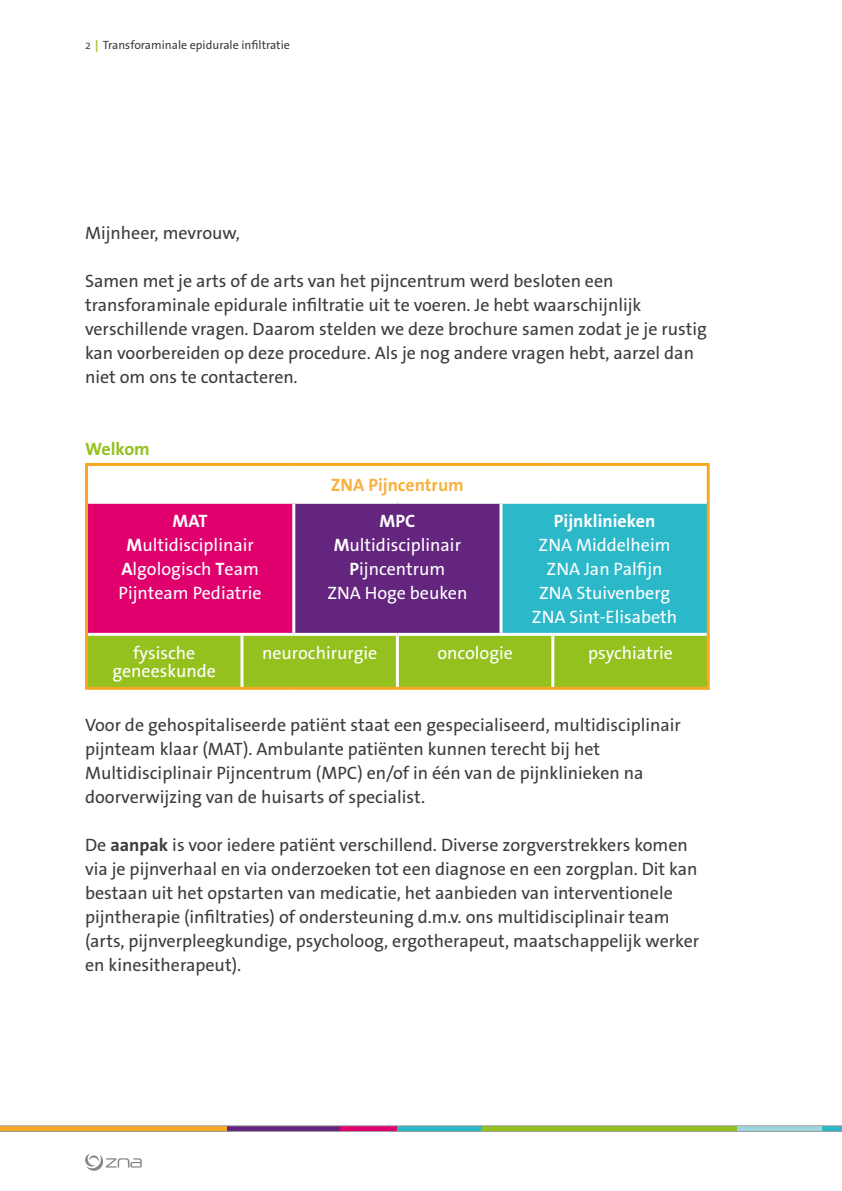
<style>
.page{position:relative;width:842px;height:1191px;background:#fff}
.page>*{position:absolute;margin:0;border:0;box-sizing:border-box;transform-origin:0 0}
.t1{font:18px/24px "The Sans Os F";color:#3c3c3b}
.t2{font:18px/24px "The Sans Os F";color:#fff;text-align:center}
.t3{font:700 18px "The Sans Os F";color:#f9b13f}
.t4{font:700 18px "The Sans Os F";color:#fff}
.t5{font:700 18px "The Sans Os F";color:#95c11f}
.t6{font:12px "The Sans Os F";color:#3c3c3b}
.s1{font-weight:300}
.s2{font-weight:700;color:#a2c73a}
.s3{font-weight:700}
</style>
<div class="page">
<svg style="left:0;top:1125px;width:842px;height:6px;background:#a49e6d"></svg>
<svg style="left:85px;top:1153px;width:57px;height:18px"></svg>
<div style="left:87px;top:502px;width:207px;height:132px;background:#df006e"></div>
<div style="left:294px;top:502px;width:207px;height:132px;background:#64257e"></div>
<div style="left:501px;top:502px;width:207px;height:132px;background:#2bb8c9"></div>
<div style="left:88px;top:636px;width:619px;height:51px;background:#95c11f"></div>
<hr style="left:85px;top:463px;width:157px;height:3px;background:#f7a823">
<hr style="left:85px;top:466px;width:3px;height:36px;background:#f7a823">
<hr style="left:242px;top:463px;width:52px;height:3px;background:#f7a823">
<hr style="left:294px;top:463px;width:103px;height:3px;background:#f7a823">
<hr style="left:397px;top:463px;width:104px;height:3px;background:#f7a823">
<hr style="left:501px;top:463px;width:52px;height:3px;background:#f7a823">
<hr style="left:553px;top:463px;width:157px;height:3px;background:#f7a823">
<hr style="left:707px;top:466px;width:3px;height:36px;background:#f7a823">
<hr style="left:85px;top:502px;width:3px;height:132px;background:#f7a823">
<hr style="left:707px;top:502px;width:3px;height:132px;background:#f7a823">
<hr style="left:85px;top:634px;width:3px;height:53px;background:#f7a823">
<hr style="left:707px;top:634px;width:3px;height:53px;background:#f7a823">
<hr style="left:85px;top:687px;width:157px;height:3px;background:#f7a823">
<hr style="left:242px;top:687px;width:52px;height:3px;background:#f7a823">
<hr style="left:294px;top:687px;width:103px;height:3px;background:#f7a823">
<hr style="left:397px;top:687px;width:104px;height:3px;background:#f7a823">
<hr style="left:501px;top:687px;width:52px;height:3px;background:#f7a823">
<hr style="left:553px;top:687px;width:157px;height:3px;background:#f7a823">
<hr style="left:88px;top:501px;width:154px;height:3px;background:#fff">
<hr style="left:242px;top:501px;width:52px;height:3px;background:#fff">
<hr style="left:294px;top:501px;width:103px;height:3px;background:#fff">
<hr style="left:292px;top:504px;width:3px;height:129px;background:#fff">
<hr style="left:397px;top:501px;width:104px;height:3px;background:#fff">
<hr style="left:501px;top:501px;width:52px;height:3px;background:#fff">
<hr style="left:499px;top:504px;width:3px;height:129px;background:#fff">
<hr style="left:553px;top:501px;width:154px;height:3px;background:#fff">
<hr style="left:88px;top:633px;width:154px;height:3px;background:#fff">
<hr style="left:242px;top:633px;width:52px;height:3px;background:#fff">
<hr style="left:240px;top:636px;width:3px;height:51px;background:#fff">
<hr style="left:294px;top:633px;width:103px;height:3px;background:#fff">
<hr style="left:397px;top:633px;width:104px;height:3px;background:#fff">
<hr style="left:396px;top:636px;width:3px;height:51px;background:#fff">
<hr style="left:501px;top:633px;width:52px;height:3px;background:#fff">
<hr style="left:553px;top:633px;width:154px;height:3px;background:#fff">
<hr style="left:551px;top:636px;width:3px;height:51px;background:#fff">
<p class="t6" style="left:85px;top:37px;width:206px"><span class="s1">2</span><span class="s2">↕</span>Transforaminale epidurale infiltratie</p>
<p class="t1" style="left:85px;top:221px;width:156px">Mijnheer, mevrouw,</p>
<p class="t1" style="left:85px;top:269px;width:623px">Samen met je arts of de arts van het pijncentrum werd besloten een transforaminale epidurale infiltratie uit te voeren. Je hebt waarschijnlijk verschillende vragen. Daarom stelden we deze brochure samen zodat je je rustig kan voorbereiden op deze procedure. Als je nog andere vragen hebt, aarzel dan niet om ons te contacteren.</p>
<p class="t5" style="left:85px;top:437px;width:66px">Welkom</p>
<p class="t3" style="left:331px;top:473px;width:134px">ZNA Pijncentrum</p>
<p class="t2" style="left:119px;top:509px;width:145px"><span class="s3">MAT<br>M</span>ultidisciplinair<br><span class="s3">A</span>lgologisch <span class="s3">T</span>eam<br>Pijnteam Pediatrie</p>
<p class="t2" style="left:327px;top:509px;width:142px"><span class="s3">MPC<br>M</span>ultidisciplinair<br><span class="s3">P</span>ijncentrum<br>ZNA Hoge beuken</p>
<p class="t4" style="left:554px;top:509px;width:103px">Pijnklinieken</p>
<p class="t2" style="left:532px;top:533px;width:147px">ZNA Middelheim<br>ZNA Jan Palfijn<br>ZNA Stuivenberg<br>ZNA Sint-Elisabeth</p>
<p class="t2" style="left:112px;top:644px;width:105px;line-height:18px">fysische geneeskunde</p>
<p class="t2" style="left:262px;top:641px;width:117px">neurochirurgie</p>
<p class="t2" style="left:437px;top:641px;width:77px">oncologie</p>
<p class="t2" style="left:588px;top:641px;width:86px">psychiatrie</p>
<p class="t1" style="left:85px;top:713px;width:597px">Voor de gehospitaliseerde patiënt staat een gespecialiseerd, multidisciplinair pijnteam klaar (MAT). Ambulante patiënten kunnen terecht bij het Multidisciplinair Pijncentrum (MPC) en/of in één van de pijnklinieken na doorverwijzing van de huisarts of specialist.</p>
<p class="t1" style="left:85px;top:833px;width:616px">De <span class="s3">aanpak</span> is voor iedere patiënt verschillend. Diverse zorgverstrekkers komen via je pijnverhaal en via onderzoeken tot een diagnose en een zorgplan. Dit kan bestaan uit het opstarten van medicatie, het aanbieden van interventionele pijntherapie (infiltraties) of ondersteuning d.m.v. ons multidisciplinair team (arts, pijnverpleegkundige, psycholoog, ergotherapeut, maatschappelijk werker en kinesitherapeut).</p>
</div>
